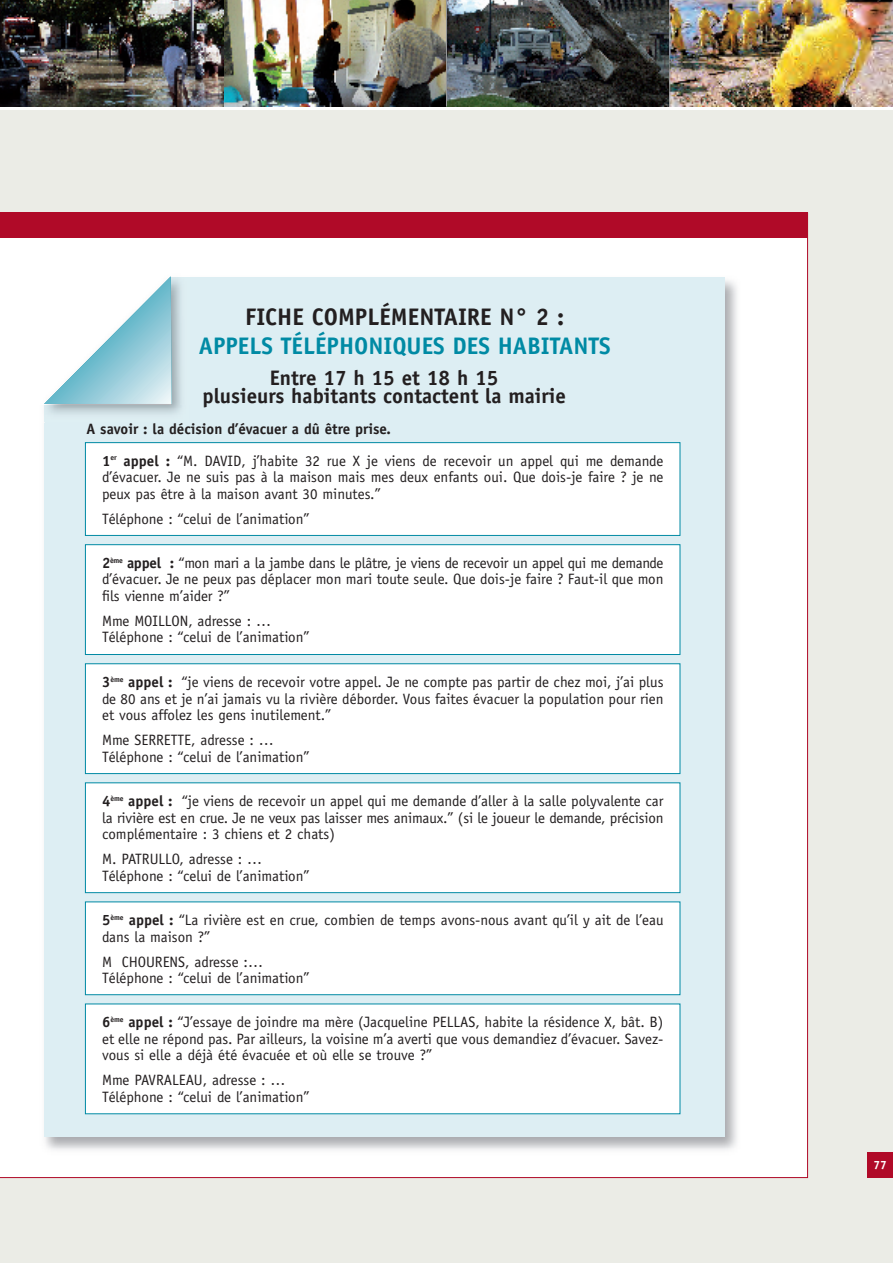
<style>
.page{position:relative;width:893px;height:1263px;background:#fff}
.page>*{position:absolute;margin:0;border:0;box-sizing:border-box;transform-origin:0 0}
.t1{font:700 24px "Officina Sans";color:#008aa4}
.t2{font:700 24px "Officina Sans";color:#231f20}
.t3{font:700 21px/18px "Officina Sans";color:#231f20;text-align:center}
.t4{font:15px/16.5px "Officina Sans";color:#231f20}
.t5{font:700 12px "Officina Sans";color:#fff}
.s1{font-weight:700}
</style>
<div class="page">
<div style="left:0;top:111px;width:893px;height:1152px;background:#ebece6"></div>
<div style="left:0;top:238px;width:808px;height:940px;background:#fff"></div>
<div style="left:0;top:213px;width:808px;height:25px;background:#b00a28"></div>
<img style="left:224px;top:0;width:222px;height:106px">
<img style="left:447px;top:0;width:222px;height:106px">
<img style="left:670px;top:0;width:223px;height:106px">
<hr style="left:223px;top:0;width:1px;height:106px;background:#939598">
<hr style="left:446px;top:0;width:1px;height:106px;background:#939598">
<hr style="left:669px;top:0;width:1px;height:106px;background:#939598">
<div style="left:867px;top:1152px;width:26px;height:26px;background:#b00a28"></div>
<img style="left:0;top:0;width:223px;height:106px">
<img style="left:37px;top:271px;width:707px;height:885px">
<div style="left:44px;top:278px;width:680px;height:859px;background:#ddeef3"></div>
<div style="left:28px;top:268px;width:142px;height:137px;background:#fff"></div>
<svg style="left:35px;top:405px;width:2px;height:17px"></svg>
<img style="left:170px;top:268px;width:20px;height:3px">
<img style="left:170px;top:271px;width:20px;height:134px">
<svg style="left:44px;top:276px;width:128px;height:128px"></svg>
<div style="left:86px;top:443px;width:594px;height:92px;background:#fff"></div>
<div style="left:85px;top:442px;width:595px;height:94px;border:1px solid #008aa4"></div>
<div style="left:86px;top:545px;width:594px;height:109px;background:#fff"></div>
<div style="left:85px;top:544px;width:595px;height:111px;border:1px solid #008aa4"></div>
<div style="left:86px;top:664px;width:594px;height:109px;background:#fff"></div>
<div style="left:85px;top:663px;width:595px;height:111px;border:1px solid #008aa4"></div>
<div style="left:86px;top:783px;width:594px;height:109px;background:#fff"></div>
<div style="left:85px;top:782px;width:595px;height:111px;border:1px solid #008aa4"></div>
<div style="left:86px;top:902px;width:594px;height:92px;background:#fff"></div>
<div style="left:85px;top:901px;width:595px;height:94px;border:1px solid #008aa4"></div>
<div style="left:86px;top:1004px;width:594px;height:109px;background:#fff"></div>
<h1 class="t2" style="left:245px;top:308px;width:320px">FICHE COMPLÉMENTAIRE N° 2 :</h1>
<h1 class="t1" style="left:199px;top:337px;width:413px">APPELS TÉLÉPHONIQUES DES HABITANTS</h1>
<h2 class="t3" style="left:202px;top:371px;width:365px">Entre 17 h 15 et 18 h 15<br>plusieurs habitants contactent la mairie</h2>
<p class="t4" style="left:102px;top:414px;width:563px;line-height:32px;text-indent:-16px"><span class="s1">A savoir : la décision d’évacuer a dû être prise.<br>1</span><sup>er</sup> <span class="s1">appel :</span> “M. DAVID, j’habite 32 rue X je viens de recevoir un appel qui me demande</p>
<p class="t4" style="left:102px;top:470px;width:563px">d’évacuer. Je ne suis pas à la maison mais mes deux enfants oui. Que dois-je faire ? je ne peux pas être à la maison avant 30 minutes.”</p>
<p class="t4" style="left:102px;top:512px;width:209px">Téléphone : “celui de l’animation”</p>
<p class="t4" style="left:102px;top:556px;width:563px;text-align:justify"><span class="s1">2</span><sup>ème</sup> <span class="s1">appel :</span> “mon mari a la jambe dans le plâtre, je viens de recevoir un appel qui me demande d’évacuer. Je ne peux pas déplacer mon mari toute seule. Que dois-je faire ? Faut-il que mon fils vienne m’aider ?”</p>
<p class="t4" style="left:102px;top:614px;width:209px">Mme MOILLON, adresse : …<br>Téléphone : “celui de l’animation”</p>
<p class="t4" style="left:102px;top:675px;width:563px;text-align:justify"><span class="s1">3</span><sup>ème</sup> <span class="s1">appel :</span> “je viens de recevoir votre appel. Je ne compte pas partir de chez moi, j’ai plus de 80 ans et je n’ai jamais vu la rivière déborder. Vous faites évacuer la population pour rien et vous affolez les gens inutilement.”</p>
<p class="t4" style="left:102px;top:733px;width:209px">Mme SERRETTE, adresse : …<br>Téléphone : “celui de l’animation”</p>
<p class="t4" style="left:102px;top:794px;width:563px;text-align:justify"><span class="s1">4</span><sup>ème</sup> <span class="s1">appel :</span> “je viens de recevoir un appel qui me demande d’aller à la salle polyvalente car la rivière est en crue. Je ne veux pas laisser mes animaux.” (si le joueur le demande, précision complémentaire : 3 chiens et 2 chats)</p>
<p class="t4" style="left:102px;top:852px;width:209px">M. PATRULLO, adresse : …<br>Téléphone : “celui de l’animation”</p>
<p class="t4" style="left:102px;top:913px;width:563px"><span class="s1">5</span><sup>ème</sup> <span class="s1">appel :</span> “La rivière est en crue, combien de temps avons-nous avant qu’il y ait de l’eau dans la maison ?”</p>
<p class="t4" style="left:102px;top:954px;width:209px">M CHOURENS, adresse :…<br>Téléphone : “celui de l’animation”</p>
<p class="t4" style="left:102px;top:1015px;width:563px;text-align:justify"><span class="s1">6</span><sup>ème</sup> <span class="s1">appel :</span> “J’essaye de joindre ma mère (Jacqueline PELLAS, habite la résidence X, bât. B) et elle ne répond pas. Par ailleurs, la voisine m’a averti que vous demandiez d’évacuer. Savez&shy;vous si elle a déjà été évacuée et où elle se trouve ?”</p>
<p class="t4" style="left:102px;top:1073px;width:209px">Mme PAVRALEAU, adresse : …<br>Téléphone : “celui de l’animation”</p>
<p class="t5" style="left:873px;top:1160px;width:15px">77</p>
</div>
